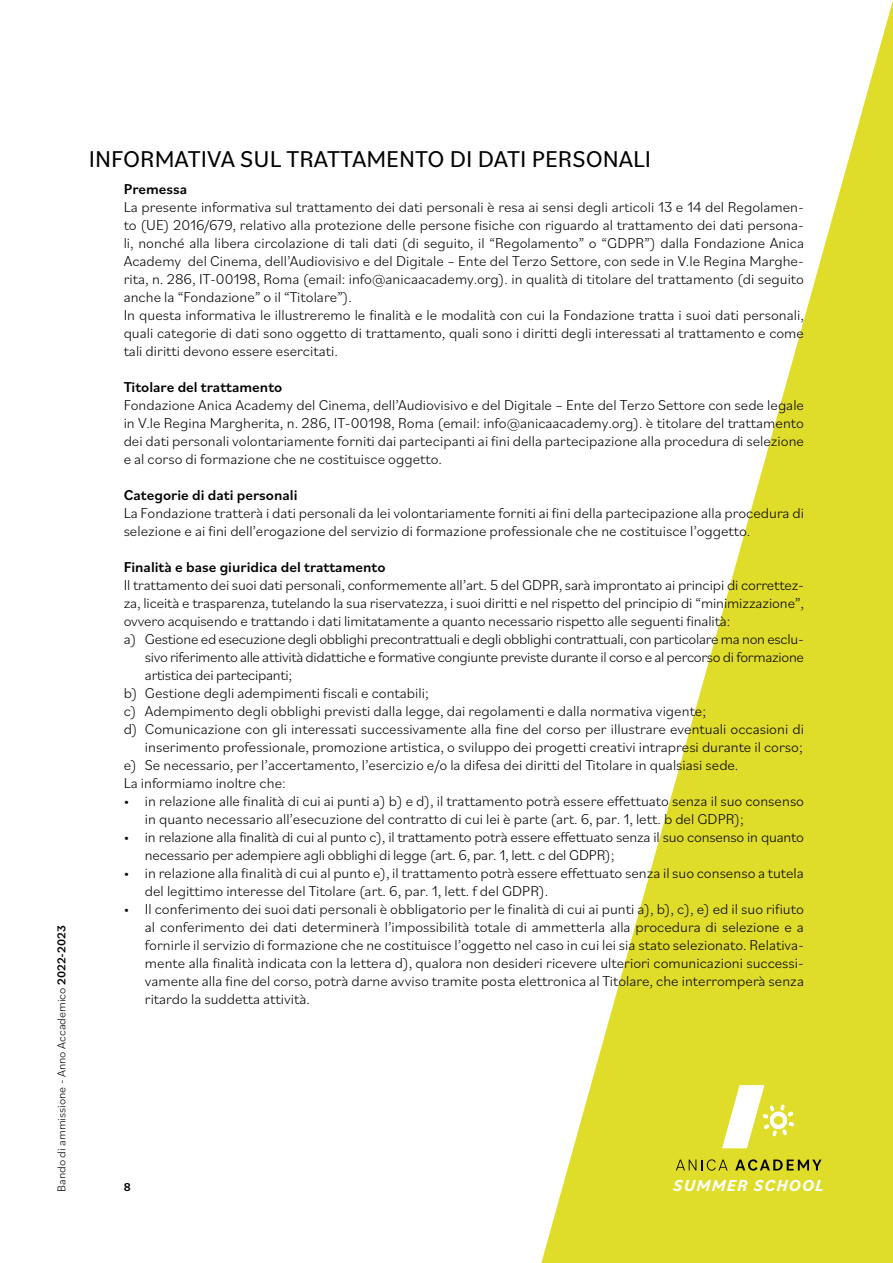
<style>
.page{position:relative;width:893px;height:1263px;background:#fff}
.page>*{position:absolute;margin:0;border:0;box-sizing:border-box;transform-origin:0 0}
.t1{font:24px "Bilo";color:#000}
.t2{font:italic 700 16.8px "Bilo";letter-spacing:.07em;color:#fff}
.t3{font:300 15px/18px "Bilo";color:#000}
.t4{font:300 15px "Bilo";letter-spacing:-.02em;color:#000}
.t5{font:500 15px "Bilo";color:#000}
.t6{font:300 12px "Bilo";color:#000}
.t7{font:500 12px "Bilo";color:#000}
.s1{font-weight:500}
</style>
<div class="page">
<svg style="left:541px;top:0;width:352px;height:1263px"></svg>
<svg style="left:722px;top:1085px;width:73px;height:63px"></svg>
<svg style="left:676px;top:1159px;width:52px;height:11px"></svg>
<svg style="left:735px;top:1159px;width:87px;height:11px"></svg>
<p class="t6" style="left:53px;top:1192px;width:268px;rotate:-90deg">Bando di ammissione - Anno Accademico <span class="s1">2022-2023</span></p>
<h1 class="t1" style="left:89px;top:142px;width:564px">INFORMATIVA SUL TRATTAMENTO DI DATI PERSONALI</h1>
<p class="t5" style="left:124px;top:179px;width:65px">Premessa</p>
<p class="t3" style="left:124px;top:197px;width:682px">La presente informativa sul trattamento dei dati personali è resa ai sensi degli articoli 13 e 14 del Regolamen&shy;to (UE) 2016/679, relativo alla protezione delle persone fisiche con riguardo al trattamento dei dati persona&shy;li, nonché alla libera circolazione di tali dati (di seguito, il “Regolamento” o “GDPR”) dalla Fondazione Anica Academy del Cinema, dell’Audiovisivo e del Digitale – Ente del Terzo Settore, con sede in V.le Regina Marghe&shy;rita, n. 286, IT-00198, Roma (email: info@anicaacademy.org). in qualità di titolare del trattamento (di seguito anche la “Fondazione” o il “Titolare”).<br>In questa informativa le illustreremo le finalità e le modalità con cui la Fondazione tratta i suoi dati personali, quali categorie di dati sono oggetto di trattamento, quali sono i diritti degli interessati al trattamento e come tali diritti devono essere esercitati.</p>
<p class="t5" style="left:124px;top:377px;width:160px">Titolare del trattamento</p>
<p class="t3" style="left:124px;top:395px;width:682px;text-align:justify">Fondazione Anica Academy del Cinema, dell’Audiovisivo e del Digitale – Ente del Terzo Settore con sede legale in V.le Regina Margherita, n. 286, IT-00198, Roma (email: info@anicaacademy.org). è titolare del trattamento dei dati personali volontariamente forniti dai partecipanti ai fini della partecipazione alla procedura di selezione e al corso di formazione che ne costituisce oggetto.</p>
<p class="t5" style="left:124px;top:485px;width:175px">Categorie di dati personali</p>
<p class="t3" style="left:124px;top:503px;width:682px">La Fondazione tratterà i dati personali da lei volontariamente forniti ai fini della partecipazione alla procedura di selezione e ai fini dell’erogazione del servizio di formazione professionale che ne costituisce l’oggetto.</p>
<p class="t5" style="left:124px;top:557px;width:263px">Finalità e base giuridica del trattamento</p>
<p class="t3" style="left:124px;top:575px;width:682px">Il trattamento dei suoi dati personali, conformemente all’art. 5 del GDPR, sarà improntato ai principi di correttez-</p>
<p class="t3" style="left:124px;top:593px;width:682px">za, liceità e trasparenza, tutelando la sua riservatezza, i suoi diritti e nel rispetto del principio di “minimizzazione”,</p>
<p class="t3" style="left:124px;top:611px;width:608px">ovvero acquisendo e trattando i dati limitatamente a quanto necessario rispetto alle seguenti finalità:</p>
<p class="t4" style="left:124px;top:629px;width:682px">a) Gestione ed esecuzione degli obblighi precontrattuali e degli obblighi contrattuali, con particolare ma non esclu-</p>
<p class="t4" style="left:145px;top:647px;width:661px">sivo riferimento alle attività didattiche e formative congiunte previste durante il corso e al percorso di formazione</p>
<p class="t4" style="left:145px;top:665px;width:149px">artistica dei partecipanti;</p>
<p class="t3" style="left:124px;top:683px;width:307px">b) Gestione degli adempimenti fiscali e contabili;</p>
<p class="t3" style="left:124px;top:701px;width:584px">c) Adempimento degli obblighi previsti dalla legge, dai regolamenti e dalla normativa vigente;</p>
<p class="t3" style="left:124px;top:719px;width:682px">d) Comunicazione con gli interessati successivamente alla fine del corso per illustrare eventuali occasioni di</p>
<p class="t3" style="left:145px;top:737px;width:659px">inserimento professionale, promozione artistica, o sviluppo dei progetti creativi intrapresi durante il corso;</p>
<p class="t3" style="left:124px;top:755px;width:616px">e) Se necessario, per l’accertamento, l’esercizio e/o la difesa dei diritti del Titolare in qualsiasi sede.</p>
<p class="t3" style="left:124px;top:773px;width:164px">La informiamo inoltre che:</p>
<p class="t3" style="left:145px;top:791px;width:661px;text-indent:-21px">• in relazione alle finalità di cui ai punti a) b) e d), il trattamento potrà essere effettuato senza il suo consenso in quanto necessario all’esecuzione del contratto di cui lei è parte (art. 6, par. 1, lett. b del GDPR);</p>
<p class="t3" style="left:145px;top:827px;width:661px;text-indent:-21px">• in relazione alla finalità di cui al punto c), il trattamento potrà essere effettuato senza il suo consenso in quanto necessario per adempiere agli obblighi di legge (art. 6, par. 1, lett. c del GDPR);</p>
<p class="t3" style="left:145px;top:863px;width:660px;text-indent:-21px">• in relazione alla finalità di cui al punto e), il trattamento potrà essere effettuato senza il suo consenso a tutela del legittimo interesse del Titolare (art. 6, par. 1, lett. f del GDPR).</p>
<p class="t3" style="left:145px;top:899px;width:661px;text-align:justify;text-indent:-21px">• Il conferimento dei suoi dati personali è obbligatorio per le finalità di cui ai punti a), b), c), e) ed il suo rifiuto al conferimento dei dati determinerà l’impossibilità totale di ammetterla alla procedura di selezione e a fornirle il servizio di formazione che ne costituisce l’oggetto nel caso in cui lei sia stato selezionato. Relativa&shy;mente alla finalità indicata con la lettera d), qualora non desideri ricevere ulteriori comunicazioni successi&shy;vamente alla fine del corso, potrà darne avviso tramite posta elettronica al Titolare, che interromperà senza ritardo la suddetta attività.</p>
<p class="t7" style="left:124px;top:1179px;width:9px">8</p>
<p class="t2" style="left:673px;top:1174px;width:152px">SUMMER SCHOOL</p>
</div>
